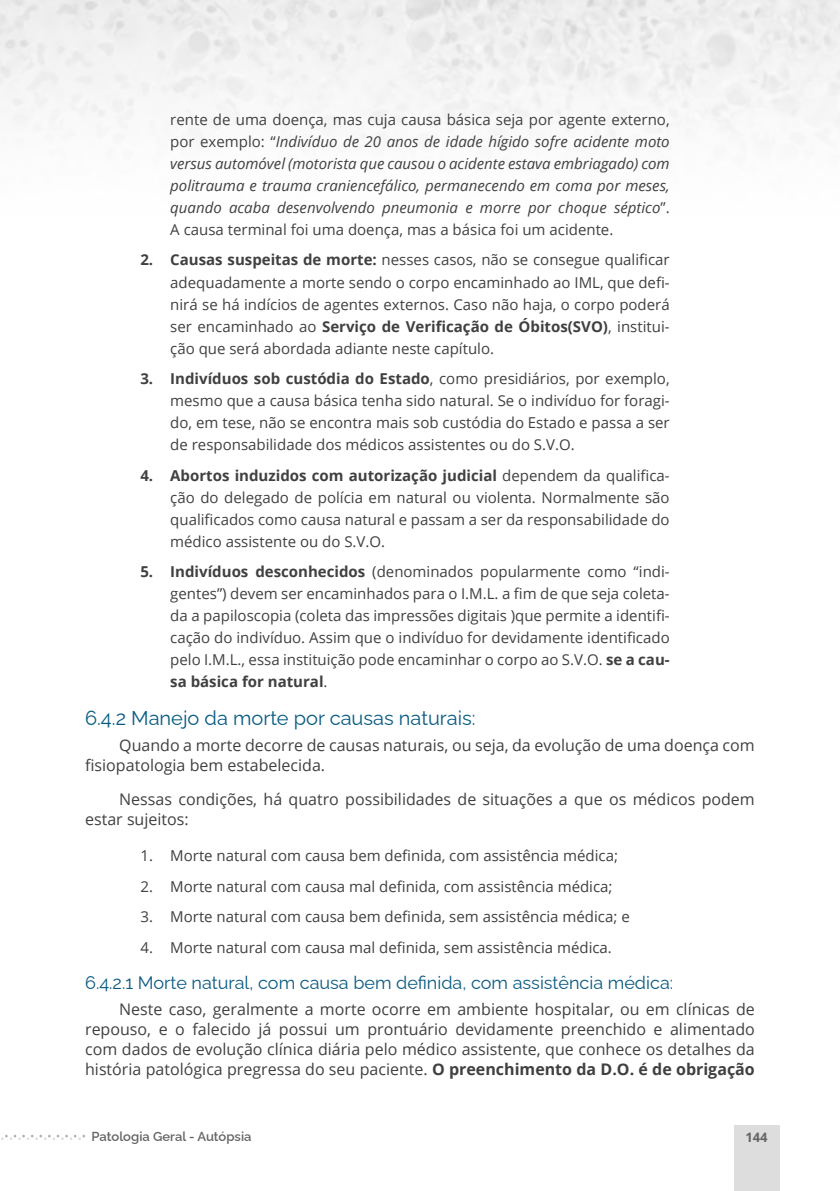
<style>
.page{position:relative;width:840px;height:1191px;background:#fff}
.page>*{position:absolute;margin:0;border:0;box-sizing:border-box;transform-origin:0 0}
.t1{font:20px "Raleway";color:#075b82}
.t2{font:18px "Raleway";color:#0a5a82}
.t3{font:16px/20px "Open Sans";color:#404040}
.t4{font:15px/22px "Open Sans";color:#404040;text-align:justify}
.t5{font:italic 15px/22px "Open Sans";color:#404040;text-align:justify}
.t6{font:600 13px "Raleway";color:#636466}
.t7{font:700 13px "Open Sans";color:#636466}
.s1{font-style:normal}
.s2{font-weight:700}
</style>
<div class="page">
<svg style="left:1px;top:1134px;width:84px;height:6px"></svg>
<div style="left:733px;top:1125px;width:46px;height:66px;background:#ddd"></div>
<div style="left:0;top:0;width:839px;height:268px;background:linear-gradient(to bottom,#ececec,#fff)"></div>
<p class="t5" style="left:170px;top:108px;width:500px"><span class="s1">rente de uma doença, mas cuja causa básica seja por agente externo, por exemplo: “</span>Indivíduo de 20 anos de idade hígido sofre acidente moto versus automóvel (motorista que causou o acidente estava embriagado) com politrauma e trauma craniencefálico, permanecendo em coma por meses, quando acaba desenvolvendo pneumonia e morre por choque séptico<span class="s1">”.<br>A causa terminal foi uma doença, mas a básica foi um acidente.</span></p>
<p class="t4" style="left:170px;top:249px;width:500px;text-indent:-30px"><span class="s2">2. Causas suspeitas de morte:</span> nesses casos, não se consegue qualificar adequadamente a morte sendo o corpo encaminhado ao IML, que defi&shy;nirá se há indícios de agentes externos. Caso não haja, o corpo poderá ser encaminhado ao <span class="s2">Serviço de Verificação de Óbitos(SVO)</span>, institui&shy;ção que será abordada adiante neste capítulo.</p>
<p class="t4" style="left:170px;top:367px;width:500px;text-indent:-30px"><span class="s2">3. Indivíduos sob custódia do Estado</span>, como presidiários, por exemplo, mesmo que a causa básica tenha sido natural. Se o indivíduo for foragi&shy;do, em tese, não se encontra mais sob custódia do Estado e passa a ser de responsabilidade dos médicos assistentes ou do S.V.O.</p>
<p class="t4" style="left:170px;top:464px;width:500px;text-indent:-30px"><span class="s2">4. Abortos induzidos com autorização judicial</span> dependem da qualifica&shy;ção do delegado de polícia em natural ou violenta. Normalmente são qualificados como causa natural e passam a ser da responsabilidade do médico assistente ou do S.V.O.</p>
<p class="t4" style="left:170px;top:560px;width:500px;text-indent:-30px"><span class="s2">5. Indivíduos desconhecidos</span> (denominados popularmente como “indi&shy;gentes”) devem ser encaminhados para o I.M.L. a fim de que seja coleta&shy;da a papiloscopia (coleta das impressões digitais )que permite a identifi&shy;cação do indivíduo. Assim que o indivíduo for devidamente identificado pelo I.M.L., essa instituição pode encaminhar o corpo ao S.V.O. <span class="s2">se a cau&shy;sa básica for natural</span>.</p>
<h1 class="t1" style="left:85px;top:702px;width:392px">6.4.2 Manejo da morte por causas naturais:</h1>
<p class="t3" style="left:85px;top:735px;width:670px;text-indent:34px">Quando a morte decorre de causas naturais, ou seja, da evolução de uma doença com fisiopatologia bem estabelecida.</p>
<p class="t3" style="left:85px;top:789px;width:670px;text-indent:34px">Nessas condições, há quatro possibilidades de situações a que os médicos podem estar sujeitos:</p>
<p class="t4" style="left:141px;top:844px;width:478px">1. Morte natural com causa bem definida, com assistência médica;</p>
<p class="t4" style="left:141px;top:875px;width:473px">2. Morte natural com causa mal definida, com assistência médica;</p>
<p class="t4" style="left:141px;top:905px;width:490px">3. Morte natural com causa bem definida, sem assistência médica; e</p>
<p class="t4" style="left:141px;top:936px;width:472px">4. Morte natural com causa mal definida, sem assistência médica.</p>
<p class="t2" style="left:85px;top:968px;width:589px">6.4.2.1 Morte natural, com causa bem definida, com assistência médica:</p>
<p class="t3" style="left:85px;top:998px;width:670px;text-align:justify;text-indent:34px">Neste caso, geralmente a morte ocorre em ambiente hospitalar, ou em clínicas de repouso, e o falecido já possui um prontuário devidamente preenchido e alimentado com dados de evolução clínica diária pelo médico assistente, que conhece os detalhes da história patológica pregressa do seu paciente. <span class="s2">O preenchimento da D.O. é de obrigação</span></p>
<p class="t6" style="left:91px;top:1126px;width:161px">Patologia Geral - Autópsia</p>
<p class="t7" style="left:745px;top:1128px;width:24px">144</p>
</div>
